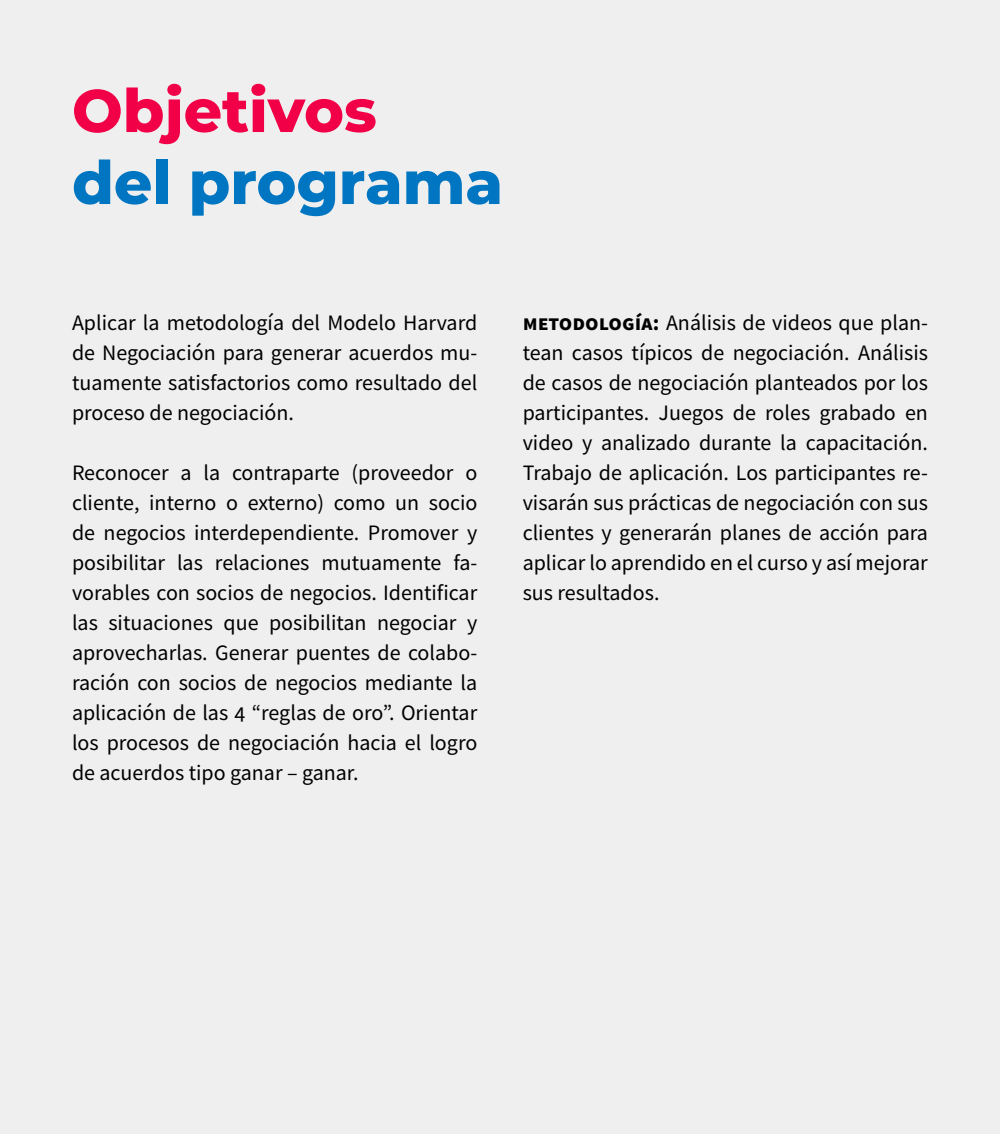
<style>
.page{position:relative;width:1000px;height:1134px;background:#efefef}
.page>*{position:absolute;margin:0;border:0;box-sizing:border-box;transform-origin:0 0}
.t1{font:800 60px "Montserrat";color:#0075c1}
.t2{font:800 60px "Montserrat";color:#f20047}
.t3{font:22px/30px "Source Sans Pro";color:#000;text-align:justify}
.s1{font-weight:700}
</style>
<div class="page">
<h1 class="t2" style="left:72px;top:67px;width:306px">Objetivos</h1>
<h1 class="t1" style="left:72px;top:139px;width:433px">del programa</h1>
<p class="t3" style="left:72px;top:308px;width:407px">Aplicar la metodología del Modelo Harvard de Negociación para generar acuerdos mu&shy;tuamente satisfactorios como resultado del proceso de negociación.</p>
<p class="t3" style="left:72px;top:458px;width:407px">Reconocer a la contraparte (proveedor o cliente, interno o externo) como un socio de negocios interdependiente. Promover y posibilitar las relaciones mutuamente fa&shy;vorables con socios de negocios. Identificar las situaciones que posibilitan negociar y aprovecharlas. Generar puentes de colabo&shy;ración con socios de negocios mediante la aplicación de las 4 “reglas de oro”. Orientar los procesos de negociación hacia el logro de acuerdos tipo ganar – ganar.</p>
<p class="t3" style="left:523px;top:308px;width:407px"><span class="s1">metodología:</span> Análisis de videos que plan&shy;tean casos típicos de negociación. Análisis de casos de negociación planteados por los participantes. Juegos de roles grabado en video y analizado durante la capacitación.<br>Trabajo de aplicación. Los participantes re&shy;visarán sus prácticas de negociación con sus clientes y generarán planes de acción para aplicar lo aprendido en el curso y así mejorar sus resultados.</p>
</div>
